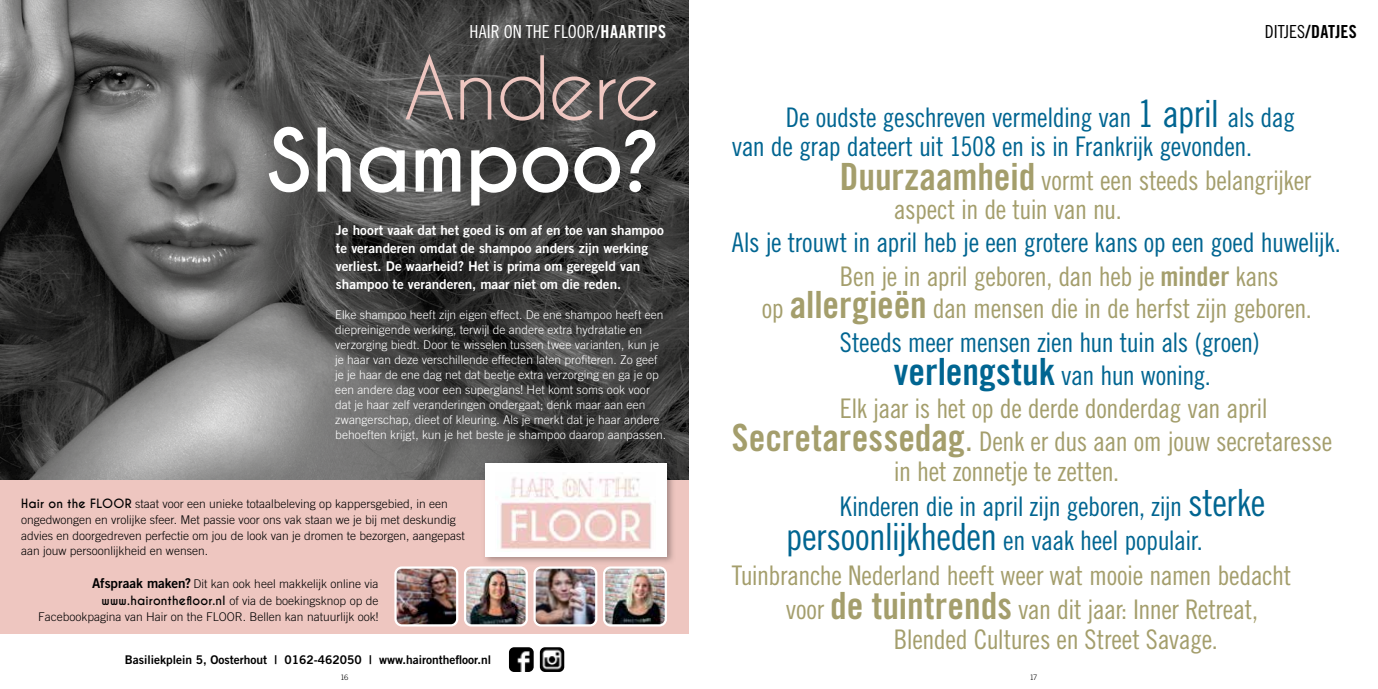
<style>
.page{position:relative;width:1378px;height:689px;background:#fff}
.page>*{position:absolute;margin:0;border:0;box-sizing:border-box;transform-origin:0 0}
.t1{font:700 82.05px "Caviar Dreams";letter-spacing:-.015em;color:#fff}
.t2{font:82.05px "Caviar Dreams";letter-spacing:-.025em;color:#eec6c0}
.t3{font:27px/28.5px "Trade Gothic LT Std Cn 18";letter-spacing:-.015em;color:#a49e6c}
.t4{font:27px/28.5px "Trade Gothic LT Std Cn 18";letter-spacing:-.015em;color:#006591}
.t5{font:18px "Trade Gothic LT Std Cn 18";color:#fff}
.t6{font:18px "Trade Gothic LT Std Bd Cn 20";letter-spacing:.005em;color:#000}
.t7{font:13.5px/18px "Trade Gothic LT Std Bd 2";color:#fff}
.t8{font:300 12px/15px "Trade Gothic LT Std";color:#fff}
.t9{font:300 12px/15.8px "Trade Gothic LT Std";color:#000}
.t10{font:12px "Trade Gothic LT Std Bd 2";color:#000}
.t11{font:300 7.5px "Trade Gothic LT Std";color:#000}
.s1{font-family:"Trade Gothic LT Std Bd Cn 20"}
.s2{font-family:"Caviar Dreams";font-weight:700}
.s3{font-family:"Trade Gothic LT Std Bd 2";font-weight:400;font-size:13.5px}
.s4{font-family:"Trade Gothic LT Std Cn 18"}
.s5{font-size:37.5px}
.s6{font-family:"Trade Gothic LT Std Bd Cn 20";font-size:37.5px}
.s7{color:#a49e6c}
.s8{font-family:"Trade Gothic LT Std Bd Cn 20";color:#a49e6c}
</style>
<div class="page">
<img style="left:0;top:0;width:689px;height:480px">
<div style="left:0;top:480px;width:689px;height:154px;background:#eec6c0"></div>
<img style="left:509px;top:647px;width:25px;height:25px">
<img style="left:540px;top:647px;width:24px;height:25px">
<img style="left:481px;top:459px;width:194px;height:103px">
<div style="left:486px;top:463px;width:181px;height:94px;background:#fff"></div>
<img style="left:500px;top:477px;width:152px;height:72px">
<img style="left:397px;top:569px;width:58px;height:54px">
<div style="left:394px;top:566px;width:64px;height:60px;border:2px solid #fff;border-radius:6px"></div>
<img style="left:467px;top:569px;width:58px;height:54px">
<div style="left:464px;top:566px;width:64px;height:60px;border:2px solid #fff;border-radius:6px"></div>
<img style="left:536px;top:569px;width:58px;height:54px">
<div style="left:533px;top:566px;width:64px;height:60px;border:2px solid #fff;border-radius:6px"></div>
<img style="left:606px;top:569px;width:58px;height:54px">
<div style="left:603px;top:566px;width:64px;height:60px;border:2px solid #fff;border-radius:6px"></div>
<h3 class="t5" style="left:469px;top:21px;width:198px">HAIR ON THE FLOOR/<span class="s1">HAARTIPS</span></h3>
<h1 class="t2" style="left:403px;top:39px;width:259px">Andere</h1>
<h1 class="t1" style="left:267px;top:111px;width:396px">Shampoo?</h1>
<p class="t7" style="left:336px;top:221px;width:329px">Je hoort vaak dat het goed is om af en toe van shampoo te veranderen omdat de shampoo anders zijn werking verliest. De waarheid? Het is prima om geregeld van shampoo te veranderen, maar niet om die reden.</p>
<p class="t8" style="left:335px;top:307px;width:332px">Elke shampoo heeft zijn eigen effect. De ene shampoo heeft een diepreinigende werking, terwijl de andere extra hydratatie en verzorging biedt. Door te wisselen tussen twee varianten, kun je je haar van deze verschillende effecten laten profiteren. Zo geef je je haar de ene dag net dat beetje extra verzorging en ga je op een andere dag voor een superglans! Het komt soms ook voor dat je haar zelf veranderingen ondergaat; denk maar aan een zwangerschap, dieet of kleuring. Als je merkt dat je haar andere behoeften krijgt, kun je het beste je shampoo daarop aanpassen.</p>
<p class="t9" style="left:21px;top:496px;width:445px"><span class="s2">Hair on the FLOOR</span> staat voor een unieke totaalbeleving op kappersgebied, in een ongedwongen en vrolijke sfeer. Met passie voor ons vak staan we je bij met deskundig advies en doorgedreven perfectie om jou de look van je dromen te bezorgen, aangepast aan jouw persoonlijkheid en wensen.</p>
<p class="t9" style="left:38px;top:576px;width:342px;text-align:right"><span class="s3">Afspraak maken?</span> Dit kan ook heel makkelijk online via <span class="s2">www.haironthefloor.nl</span> of via de boekingsknop op de<br>Facebookpagina van Hair on the FLOOR. Bellen kan natuurlijk ook!</p>
<p class="t10" style="left:125px;top:652px;width:368px">Basiliekplein 5, Oosterhout | 0162-462050 | www.haironthefloor.nl</p>
<h3 class="t6" style="left:1265px;top:21px;width:93px"><span class="s4">DITJES</span>/DATJES</h3>
<h2 class="t4" style="left:732px;top:103px;width:565px;text-indent:54px">De oudste geschreven vermelding van <span class="s5">1 april</span> als dag van de grap dateert uit 1508 en is in Frankrijk gevonden.</h2>
<h2 class="t3" style="left:894px;top:166px;width:419px;text-indent:-54px"><span class="s6">Duurzaamheid</span> vormt een steeds belangrijker aspect in de tuin van nu.</h2>
<h2 class="t4" style="left:840px;top:225px;width:502px;line-height:34.5px;text-indent:-108px">Als je trouwt in april heb je een grotere kans op een goed huwelijk.<br><span class="s7">Ben je in april geboren, dan heb je</span> <span class="s8">minder</span> <span class="s7">kans</span></h2>
<h2 class="t3" style="left:762px;top:294px;width:551px">op <span class="s6">allergieën</span> dan mensen die in de herfst zijn geboren.</h2>
<h2 class="t4" style="left:840px;top:328px;width:421px">Steeds meer mensen zien hun tuin als (groen)</h2>
<h2 class="t4" style="left:894px;top:361px;width:318px"><span class="s6">verlengstuk</span> van hun woning.</h2>
<h2 class="t3" style="left:840px;top:394px;width:429px">Elk jaar is het op de derde donderdag van april</h2>
<h2 class="t3" style="left:732px;top:427px;width:602px"><span class="s6">Secretaressedag</span><span class="s5">.</span> Denk er dus aan om jouw secretaresse</h2>
<h2 class="t3" style="left:894px;top:457px;width:227px">in het zonnetje te zetten.</h2>
<h2 class="t4" style="left:840px;top:492px;width:427px">Kinderen die in april zijn geboren, zijn <span class="s5">sterke</span></h2>
<h2 class="t4" style="left:786px;top:526px;width:418px"><span class="s5">persoonlijkheden</span> en vaak heel populair.</h2>
<h2 class="t3" style="left:732px;top:561px;width:561px">Tuinbranche Nederland heeft weer wat mooie namen bedacht</h2>
<h2 class="t3" style="left:786px;top:595px;width:473px">voor <span class="s6">de tuintrends</span> van dit jaar: Inner Retreat,</h2>
<h2 class="t3" style="left:894px;top:625px;width:325px">Blended Cultures en Street Savage.</h2>
<p class="t11" style="left:341px;top:672px;width:9px">16</p>
<p class="t11" style="left:1029px;top:672px;width:9px">17</p>
</div>
